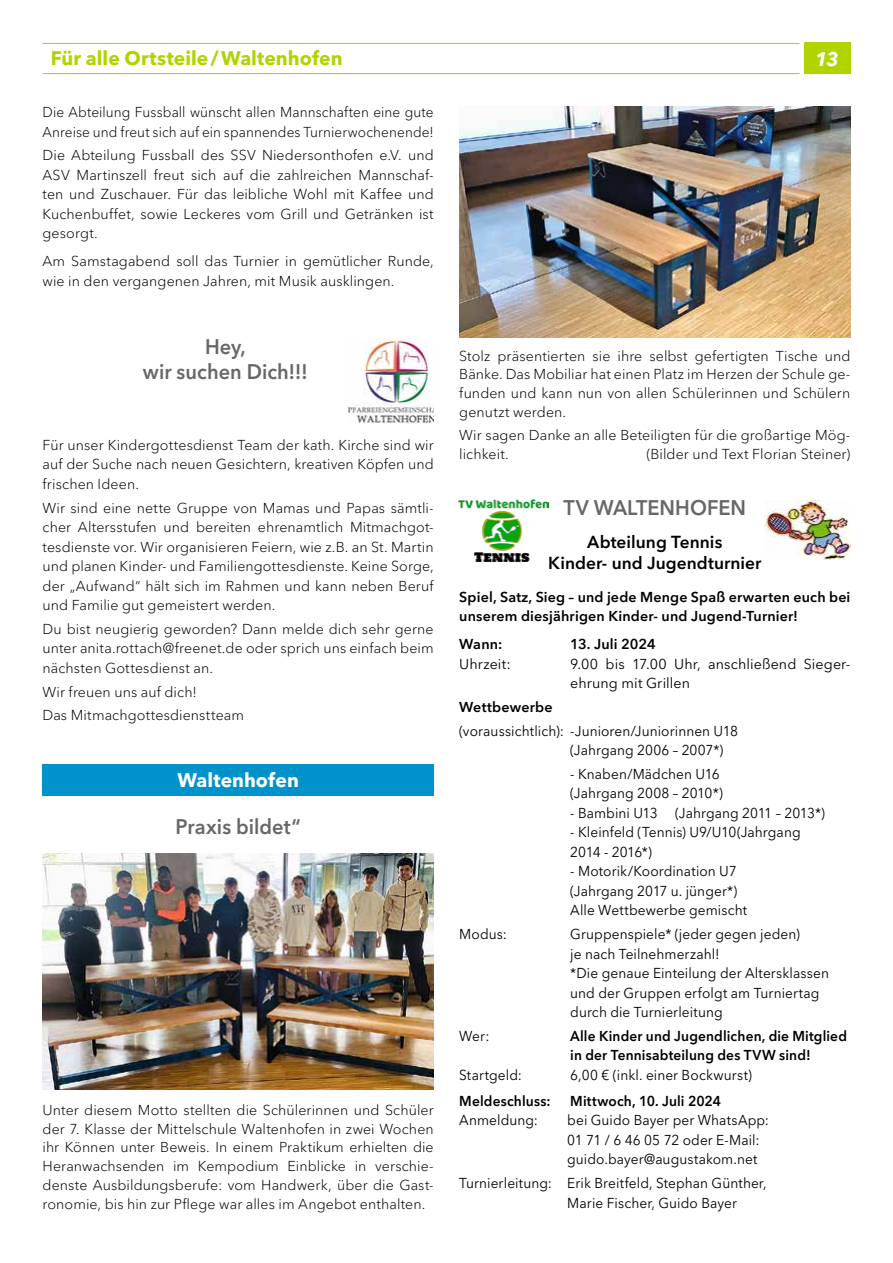
<style>
.page{position:relative;width:893px;height:1263px;background:#fff}
.page>*{position:absolute;margin:0;border:0;box-sizing:border-box;transform-origin:0 0}
.t1{font:600 21px/25.5px "Avenir Next LT Pro";color:#676767;text-align:center;scale:.95 1}
.t2{font:700 19.5px "Avenir Next LT Pro";color:#afd400}
.t3{font:700 19.5px "Avenir Next LT Pro";color:#fff}
.t4{font:italic 700 19.5px "Avenir Next LT Pro";color:#fff}
.t5{font:600 17.25px/21px "Avenir Next LT Pro";letter-spacing:.005em;color:#000;text-align:center}
.t6{font:300 14.25px/19.5px "Avenir Next LT Pro";letter-spacing:.005em;color:#000;text-align:justify}
.t7{font:14.25px/19.5px "Avenir Next LT Pro";letter-spacing:.005em;color:#000;scale:.96 1}
.t8{font:600 14.25px/19.5px "Avenir Next LT Pro";letter-spacing:.01em;color:#000}
.t9{font:300 14.25px/19.5px "Avenir Next LT Pro";letter-spacing:.005em;color:#000;scale:.96 1}
.t10{font:600 14.25px/19.5px "Avenir Next LT Pro";letter-spacing:.01em;color:#000;scale:.96 1}
.t11{font:14.25px/19.5px "Avenir Next LT Pro";letter-spacing:.005em;color:#000}
</style>
<div class="page">
<div style="left:804px;top:43px;width:46px;height:31px;background:#afd400"></div>
<hr style="left:43px;top:73px;width:756px;height:1px;background:#afd400">
<hr style="left:43px;top:43px;width:756px;height:1px;background:#afd400">
<div style="left:43px;top:764px;width:391px;height:32px;background:#0092ca"></div>
<img style="left:43px;top:854px;width:391px;height:236px">
<img style="left:348px;top:338px;width:86px;height:85px">
<img style="left:459px;top:106px;width:391px;height:232px">
<img style="left:459px;top:499px;width:90px;height:62px">
<img style="left:766px;top:500px;width:84px;height:60px">
<h2 class="t2" style="left:51px;top:46px;width:293px">Für alle Ortsteile/Waltenhofen</h2>
<h2 class="t4" style="left:815px;top:47px;width:25px">13</h2>
<p class="t9" style="left:43px;top:102px;width:409px">Die Abteilung Fussball wünscht allen Mannschaften eine gute<br>Anreise und freut sich auf ein spannendes Turnierwochenende!</p>
<p class="t6" style="left:43px;top:146px;width:393px">Die Abteilung Fussball des SSV Niedersonthofen e.V. und ASV Martinszell freut sich auf die zahlreichen Mannschaf&shy;ten und Zuschauer. Für das leibliche Wohl mit Kaffee und Kuchenbuffet, sowie Leckeres vom Grill und Getränken ist gesorgt.</p>
<p class="t6" style="left:43px;top:252px;width:393px">Am Samstagabend soll das Turnier in gemütlicher Runde, wie in den vergangenen Jahren, mit Musik ausklingen.</p>
<h1 class="t1" style="left:143px;top:334px;width:175px">Hey,<br>wir suchen Dich!!!</h1>
<p class="t6" style="left:43px;top:435px;width:393px">Für unser Kindergottesdienst Team der kath. Kirche sind wir auf der Suche nach neuen Gesichtern, kreativen Köpfen und frischen Ideen.</p>
<p class="t6" style="left:43px;top:498px;width:393px">Wir sind eine nette Gruppe von Mamas und Papas sämtli&shy;cher Altersstufen und bereiten ehrenamtlich Mitmachgot&shy;tesdienste vor. Wir organisieren Feiern, wie z.B. an St. Martin und planen Kinder- und Familiengottesdienste. Keine Sorge, der „Aufwand“ hält sich im Rahmen und kann neben Beruf und Familie gut gemeistert werden.</p>
<p class="t6" style="left:43px;top:619px;width:393px">Du bist neugierig geworden? Dann melde dich sehr gerne unter anita.rottach@freenet.de oder sprich uns einfach beim nächsten Gottesdienst an.</p>
<p class="t6" style="left:43px;top:680px;width:203px;line-height:23.7px">Wir freuen uns auf dich!<br>Das Mitmachgottesdienstteam</p>
<h2 class="t3" style="left:177px;top:768px;width:123px">Waltenhofen</h2>
<h1 class="t1" style="left:176px;top:814px;width:133px">Praxis bildet“</h1>
<p class="t6" style="left:43px;top:1100px;width:393px;line-height:18.8px">Unter diesem Motto stellten die Schülerinnen und Schüler der 7. Klasse der Mittelschule Waltenhofen in zwei Wochen ihr Können unter Beweis. In einem Praktikum erhielten die Heranwachsenden im Kempodium Einblicke in verschie&shy;denste Ausbildungsberufe: vom Handwerk, über die Gast&shy;ronomie, bis hin zur Pflege war alles im Angebot enthalten.</p>
<p class="t6" style="left:459px;top:346px;width:393px;line-height:18.8px">Stolz präsentierten sie ihre selbst gefertigten Tische und Bänke. Das Mobiliar hat einen Platz im Herzen der Schule ge&shy;funden und kann nun von allen Schülerinnen und Schülern genutzt werden.</p>
<p class="t6" style="left:459px;top:425px;width:393px">Wir sagen Danke an alle Beteiligten für die großartige Mög&shy;lichkeit.</p>
<p class="t6" style="left:646px;top:445px;width:206px">(Bilder und Text Florian Steiner)</p>
<h1 class="t1" style="left:564px;top:494px;width:194px">TV WALTENHOFEN</h1>
<p class="t5" style="left:548px;top:532px;width:215px">Abteilung Tennis<br>Kinder- und Jugendturnier</p>
<p class="t8" style="left:459px;top:587px;width:393px">Spiel, Satz, Sieg – und jede Menge Spaß erwarten euch bei unserem diesjährigen Kinder- und Jugend-Turnier!</p>
<p class="t8" style="left:459px;top:634px;width:45px">Wann:</p>
<p class="t8" style="left:570px;top:634px;width:87px">13. Juli 2024</p>
<p class="t11" style="left:459px;top:654px;width:53px">Uhrzeit:</p>
<p class="t11" style="left:570px;top:654px;width:282px">9.00 bis 17.00 Uhr, anschließend Sieger&shy;ehrung mit Grillen</p>
<p class="t8" style="left:459px;top:697px;width:95px">Wettbewerbe</p>
<p class="t7" style="left:570px;top:721px;width:176px;text-indent:-111px">(voraussichtlich): -Junioren/Juniorinnen U18 (Jahrgang 2006 – 2007*)</p>
<p class="t7" style="left:570px;top:764px;width:160px">- Knaben/Mädchen U16 (Jahrgang 2008 – 2010*)</p>
<p class="t7" style="left:570px;top:803px;width:267px">- Bambini U13 (Jahrgang 2011 – 2013*)</p>
<p class="t7" style="left:570px;top:823px;width:242px">- Kleinfeld (Tennis) U9/U10(Jahrgang<br>2014 - 2016*)</p>
<p class="t7" style="left:570px;top:862px;width:186px">- Motorik/Koordination U7 (Jahrgang 2017 u. jünger*)<br>Alle Wettbewerbe gemischt</p>
<p class="t7" style="left:459px;top:924px;width:51px">Modus:</p>
<p class="t7" style="left:570px;top:924px;width:271px">Gruppenspiele* (jeder gegen jeden)<br>je nach Teilnehmerzahl!<br>*Die genaue Einteilung der Altersklassen und der Gruppen erfolgt am Turniertag durch die Turnierleitung</p>
<p class="t7" style="left:459px;top:1026px;width:33px">Wer:</p>
<p class="t10" style="left:570px;top:1026px;width:290px">Alle Kinder und Jugendlichen, die Mitglied in der Tennisabteilung des TVW sind!</p>
<p class="t7" style="left:459px;top:1065px;width:67px">Startgeld:</p>
<p class="t7" style="left:570px;top:1065px;width:191px">6,00 € (inkl. einer Bockwurst)</p>
<p class="t10" style="left:459px;top:1091px;width:97px">Meldeschluss:</p>
<p class="t10" style="left:570px;top:1091px;width:159px">Mittwoch, 10. Juli 2024</p>
<p class="t7" style="left:459px;top:1111px;width:84px">Anmeldung:</p>
<p class="t7" style="left:567px;top:1111px;width:212px">bei Guido Bayer per WhatsApp:<br>01 71 / 6 46 05 72 oder E-Mail: guido.bayer@augustakom.net</p>
<p class="t7" style="left:567px;top:1173px;width:209px;text-indent:-108px">Turnierleitung: Erik Breitfeld, Stephan Günther,<br>Marie Fischer, Guido Bayer</p>
</div>
